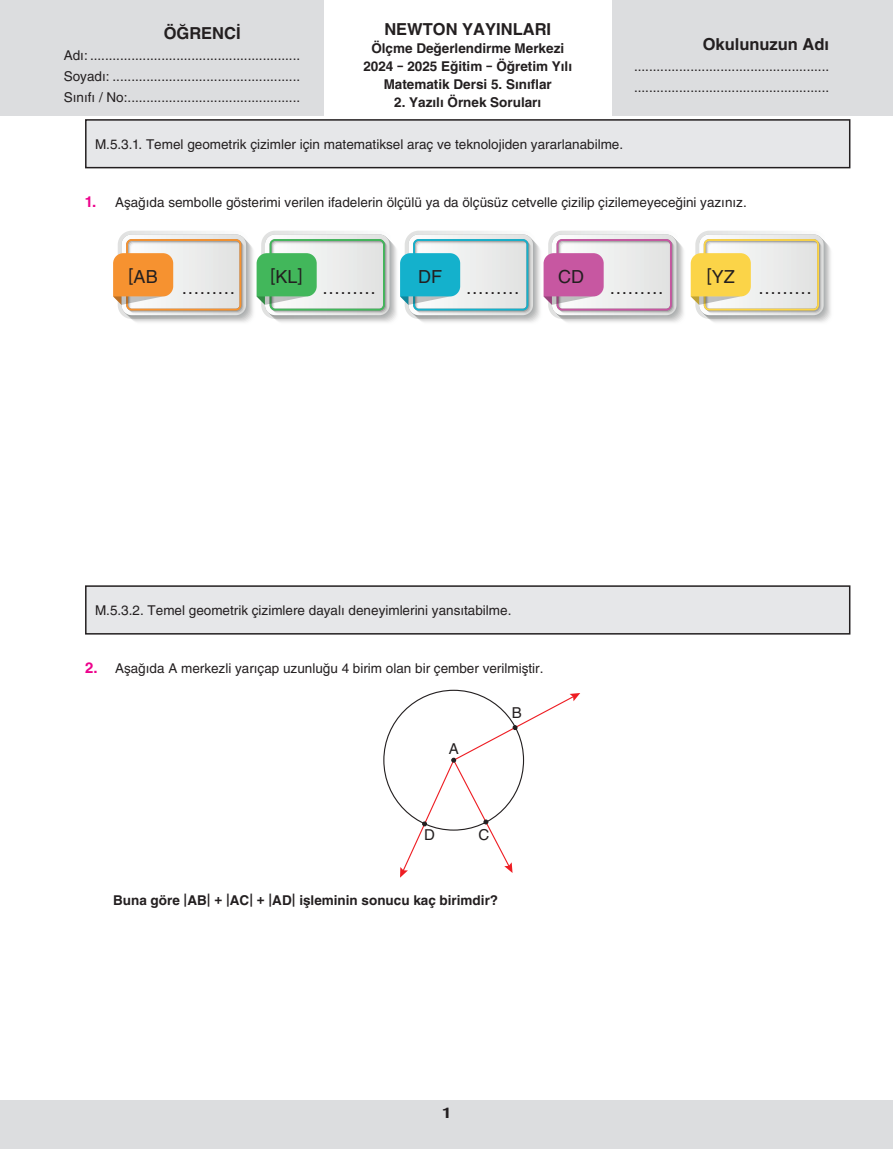
<style>
.page{position:relative;width:893px;height:1149px;background:#fff}
.page>*{position:absolute;margin:0;border:0;box-sizing:border-box;transform-origin:0 0}
.t1{font:18px "Helvetica BES";color:#231f20}
.t2{font:700 16.5px "Helvetica BES";color:#231f20}
.t3{font:15px "Helvetica BES";color:#231f20}
.t4{font:700 15px "Dax";color:#231f20;scale:1.1 1}
.Tablo_ici{font:13.5px/21px "Helvetica BES";color:#231f20;text-align:justify}
.soru_bold{font:700 13.5px/18px "Helvetica BES";color:#231f20;text-align:center}
.s1{font-weight:700;font-size:15px;color:#ed028c}
</style>
<div class="page">
<div style="left:1px;top:1099px;width:892px;height:49px;background:#dcdddf"></div>
<div style="left:1px;top:0;width:892px;height:116px;background:#dcdddf"></div>
<div style="left:324px;top:0;width:287px;height:119px;background:#fff"></div>
<div style="left:86px;top:120px;width:764px;height:48px;background:#e6e7e9"></div>
<div style="left:85px;top:119px;width:765px;height:49px;border:2px solid #231f20"></div>
<svg style="left:691px;top:231px;width:136px;height:88px"></svg>
<div style="left:131px;top:244px;width:125px;height:80px;background:linear-gradient(to right,#e9e9e9,#ededed);border-radius:10px"></div>
<svg style="left:113px;top:231px;width:137px;height:88px"></svg>
<svg style="left:257px;top:231px;width:136px;height:88px"></svg>
<svg style="left:400px;top:231px;width:137px;height:88px"></svg>
<svg style="left:544px;top:231px;width:136px;height:88px"></svg>
<div style="left:86px;top:586px;width:764px;height:47px;background:#e6e7e9"></div>
<div style="left:85px;top:585px;width:765px;height:49px;border:2px solid #231f20"></div>
<svg style="left:400px;top:692px;width:180px;height:185px"></svg>
<p class="t2" style="left:384px;top:16px;width:168px">NEWTON YAYINLARI</p>
<p class="soru_bold" style="left:363px;top:38px;width:210px">Ölçme Değerlendirme Merkezi<br>2024 - 2025 Eğitim - Öğretim Yılı<br>Matematik Dersi 5. Sınıflar</p>
<p class="soru_bold" style="left:394px;top:92px;width:149px">2. Yazılı Örnek Soruları</p>
<p class="Tablo_ici" style="left:95px;top:132px;width:530px">M.5.3.1. Temel geometrik çizimler için matematiksel araç ve teknolojiden yararlanabilme.</p>
<p class="t2" style="left:164px;top:21px;width:79px">ÖĞRENCİ</p>
<p class="Tablo_ici" style="left:64px;top:44px;width:238px">Adı: ........................................................<br>Soyadı: ..................................................<br>Sınıfı / No:..............................................</p>
<p class="t2" style="left:703px;top:31px;width:128px">Okulunuzun Adı</p>
<p class="Tablo_ici" style="left:634px;top:54px;width:197px">.................................................... ....................................................</p>
<p class="Tablo_ici" style="left:85px;top:190px;width:663px"><span class="s1">1.</span> Aşağıda sembolle gösterimi verilen ifadelerin ölçülü ya da ölçüsüz cetvelle çizilip çizilemeyeceğini yazınız.</p>
<p class="t1" style="left:129px;top:262px;width:31px">[AB</p>
<p class="t1" style="left:271px;top:262px;width:34px">[KL]</p>
<p class="t1" style="left:418px;top:262px;width:25px">DF</p>
<p class="t1" style="left:558px;top:262px;width:27px">CD</p>
<p class="t1" style="left:707px;top:262px;width:30px">[YZ</p>
<p class="t1" style="left:182px;top:274px;width:56px">………</p>
<p class="t1" style="left:322px;top:274px;width:55px">………</p>
<p class="t1" style="left:466px;top:274px;width:55px">………</p>
<p class="t1" style="left:610px;top:274px;width:55px">………</p>
<p class="t1" style="left:758px;top:274px;width:55px">………</p>
<p class="Tablo_ici" style="left:95px;top:598px;width:418px">M.5.3.2. Temel geometrik çizimlere dayalı deneyimlerini yansıtabilme.</p>
<p class="Tablo_ici" style="left:85px;top:656px;width:460px"><span class="s1">2.</span> Aşağıda A merkezli yarıçap uzunluğu 4 birim olan bir çember verilmiştir.</p>
<p class="t3" style="left:449px;top:736px;width:12px">A</p>
<p class="t3" style="left:512px;top:701px;width:12px">B</p>
<p class="t3" style="left:424px;top:822px;width:12px">D</p>
<p class="t3" style="left:479px;top:822px;width:12px">C</p>
<p class="soru_bold" style="left:113px;top:889px;width:387px">Buna göre |AB| + |AC| + |AD| işleminin sonucu kaç birimdir?</p>
<p class="t4" style="left:442px;top:1104px;width:10px">1</p>
</div>
